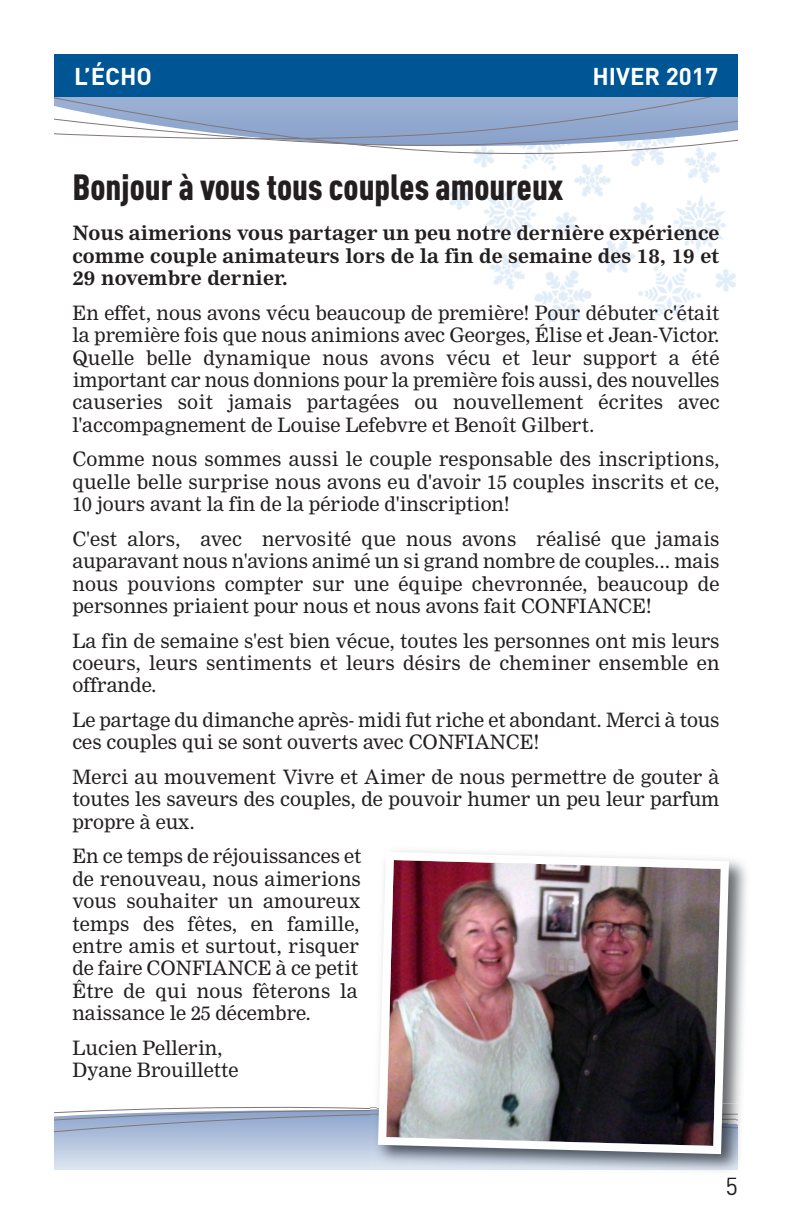
<style>
.page{position:relative;width:792px;height:1224px;background:#fff}
.page>*{position:absolute;margin:0;border:0;box-sizing:border-box;transform-origin:0 0}
.t1{font:900 36px "DIN Cond";color:#231f20}
.t2{font:700 24px "DIN";color:#fff}
.t3{font:24px "DIN";color:#231f20}
.t4{font:19.4px/22.4px "Nimrod";color:#231f20;text-align:justify}
.t5{font:700 19.4px/22.4px "Nimrod";color:#231f20;text-align:justify}
</style>
<div class="page">
<img style="left:450px;top:159px;width:286px;height:162px">
<svg style="left:54px;top:1140px;width:315px;height:30px;background:#c8d4e7"></svg>
<svg style="left:54px;top:1106px;width:315px;height:34px;background:#aab9d2"></svg>
<img style="left:691px;top:860px;width:56px;height:321px">
<svg style="left:727px;top:1177px;width:10px;height:3px"></svg>
<img style="left:369px;top:1103px;width:369px;height:67px">
<img style="left:374px;top:851px;width:359px;height:307px">
<svg style="left:410px;top:150px;width:306px;height:9px"></svg>
<svg style="left:54px;top:97px;width:684px;height:53px"></svg>
<div style="left:54px;top:54px;width:684px;height:43px;background:#005594"></div>
<p class="t2" style="left:74px;top:62px;width:80px">L’ÉCHO</p>
<p class="t2" style="left:592px;top:62px;width:127px">HIVER 2017</p>
<h1 class="t1" style="left:72px;top:174px;width:493px">Bonjour à vous tous couples amoureux</h1>
<p class="t5" style="left:72px;top:223px;width:649px">Nous aimerions vous partager un peu notre dernière expérience comme couple animateurs lors de la fin de semaine des 18, 19 et 29 novembre dernier.</p>
<p class="t4" style="left:72px;top:303px;width:649px">En effet, nous avons vécu beaucoup de première! Pour débuter c'était la première fois que nous animions avec Georges, Élise et Jean-Victor.<br>Quelle belle dynamique nous avons vécu et leur support a été important car nous donnions pour la première fois aussi, des nouvelles causeries soit jamais partagées ou nouvellement écrites avec l'accompagnement de Louise Lefebvre et Benoît Gilbert.</p>
<p class="t4" style="left:72px;top:449px;width:649px">Comme nous sommes aussi le couple responsable des inscriptions, quelle belle surprise nous avons eu d'avoir 15 couples inscrits et ce, 10 jours avant la fin de la période d'inscription!</p>
<p class="t4" style="left:72px;top:529px;width:649px">C'est alors, avec nervosité que nous avons réalisé que jamais auparavant nous n'avions animé un si grand nombre de couples... mais nous pouvions compter sur une équipe chevronnée, beaucoup de personnes priaient pour nous et nous avons fait CONFIANCE!</p>
<p class="t4" style="left:72px;top:631px;width:649px">La fin de semaine s'est bien vécue, toutes les personnes ont mis leurs coeurs, leurs sentiments et leurs désirs de cheminer ensemble en offrande.</p>
<p class="t4" style="left:72px;top:710px;width:649px">Le partage du dimanche après- midi fut riche et abondant. Merci à tous ces couples qui se sont ouverts avec CONFIANCE!</p>
<p class="t4" style="left:72px;top:767px;width:649px">Merci au mouvement Vivre et Aimer de nous permettre de gouter à toutes les saveurs des couples, de pouvoir humer un peu leur parfum propre à eux.</p>
<p class="t4" style="left:72px;top:846px;width:291px;text-align:left">En ce temps de réjouissances et de renouveau, nous aimerions vous souhaiter un amoureux temps des fêtes, en famille, entre amis et surtout, risquer de faire CONFIANCE à ce petit<br>Être de qui nous fêterons la naissance le 25 décembre.</p>
<p class="t4" style="left:72px;top:1038px;width:168px">Lucien Pellerin,<br>Dyane Brouillette</p>
<p class="t3" style="left:726px;top:1172px;width:14px">5</p>
</div>
